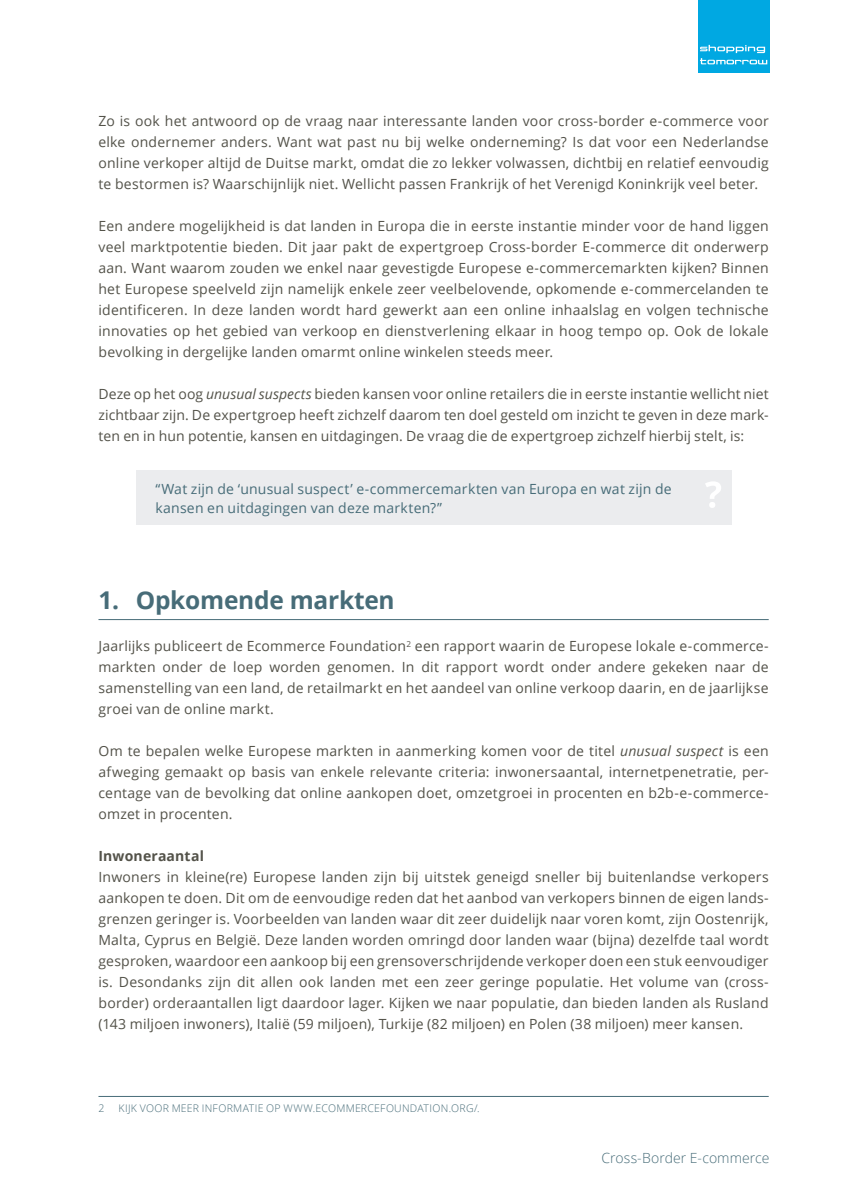
<style>
.page{position:relative;width:844px;height:1191px;background:#fff}
.page>*{position:absolute;margin:0;border:0;box-sizing:border-box;transform-origin:0 0}
._2020_HFST_kop_onder{font:700 24.5px "Open Sans";letter-spacing:-.01em;color:#476c78}
._2020_Plat{font:14px/21px "Open Sans";letter-spacing:.015em;color:#535249;text-align:justify}
._2020_Kader_plat{font:14px/19.2px "Open Sans";letter-spacing:.015em;color:#476c78}
.t1{font:300 14px "Open Sans";letter-spacing:.005em;color:#476c78}
._2020_Tussenkop{font:700 14px "Open Sans";letter-spacing:.01em;color:#535249}
._2020_Voetnoot{font:300 10.5px "Open Sans";letter-spacing:.025em;color:#476c78}
.s1{font-style:italic}
</style>
<div class="page">
<div style="left:697px;top:0;width:72px;height:72px;background:#00a8e2"></div>
<svg style="left:700px;top:45px;width:67px;height:19px"></svg>
<hr style="left:98px;top:619px;width:670px;height:1px;background:#476c78">
<div style="left:136px;top:470px;width:595px;height:55px;background:#ebecee"></div>
<hr style="left:98px;top:1096px;width:670px;height:1px;background:#476c78">
<svg style="left:705px;top:481px;width:16px;height:27px"></svg>
<p class="_2020_Plat" style="left:98px;top:110px;width:671px">Zo is ook het antwoord op de vraag naar interessante landen voor cross-border e-commerce voor elke ondernemer anders. Want wat past nu bij welke onderneming? Is dat voor een Nederlandse online verkoper altijd de Duitse markt, omdat die zo lekker volwassen, dichtbij en relatief eenvoudig te bestormen is? Waarschijnlijk niet. Wellicht passen Frankrijk of het Verenigd Koninkrijk veel beter.</p>
<p class="_2020_Plat" style="left:98px;top:215px;width:671px">Een andere mogelijkheid is dat landen in Europa die in eerste instantie minder voor de hand liggen veel marktpotentie bieden. Dit jaar pakt de expertgroep Cross-border E-commerce dit onderwerp aan. Want waarom zouden we enkel naar gevestigde Europese e-commercemarkten kijken? Binnen het Europese speelveld zijn namelijk enkele zeer veelbelovende, opkomende e-commercelanden te identificeren. In deze landen wordt hard gewerkt aan een online inhaalslag en volgen technische innovaties op het gebied van verkoop en dienstverlening elkaar in hoog tempo op. Ook de lokale bevolking in dergelijke landen omarmt online winkelen steeds meer.</p>
<p class="_2020_Plat" style="left:98px;top:383px;width:671px">Deze op het oog <span class="s1">unusual suspects</span> bieden kansen voor online retailers die in eerste instantie wellicht niet zichtbaar zijn. De expertgroep heeft zichzelf daarom ten doel gesteld om inzicht te geven in deze mark&shy;ten en in hun potentie, kansen en uitdagingen. De vraag die de expertgroep zichzelf hierbij stelt, is:</p>
<p class="_2020_Kader_plat" style="left:155px;top:478px;width:517px">“Wat zijn de ‘unusual suspect’ e-commercemarkten van Europa en wat zijn de kansen en uitdagingen van deze markten?”</p>
<p class="_2020_HFST_kop_onder" style="left:98px;top:583px;width:298px">1. Opkomende markten</p>
<p class="_2020_Plat" style="left:98px;top:635px;width:671px">Jaarlijks publiceert de Ecommerce Foundation<sup>2</sup> een rapport waarin de Europese lokale e-commerce&shy;markten onder de loep worden genomen. In dit rapport wordt onder andere gekeken naar de samenstelling van een land, de retailmarkt en het aandeel van online verkoop daarin, en de jaarlijkse groei van de online markt.</p>
<p class="_2020_Plat" style="left:98px;top:740px;width:671px">Om te bepalen welke Europese markten in aanmerking komen voor de titel <span class="s1">unusual suspect</span> is een afweging gemaakt op basis van enkele relevante criteria: inwonersaantal, internetpenetratie, per&shy;centage van de bevolking dat online aankopen doet, omzetgroei in procenten en b2b-e-commerce&shy;omzet in procenten.</p>
<h3 class="_2020_Tussenkop" style="left:98px;top:846px;width:107px">Inwoneraantal</h3>
<p class="_2020_Plat" style="left:98px;top:866px;width:671px">Inwoners in kleine(re) Europese landen zijn bij uitstek geneigd sneller bij buitenlandse verkopers aankopen te doen. Dit om de eenvoudige reden dat het aanbod van verkopers binnen de eigen lands&shy;grenzen geringer is. Voorbeelden van landen waar dit zeer duidelijk naar voren komt, zijn Oostenrijk, Malta, Cyprus en België. Deze landen worden omringd door landen waar (bijna) dezelfde taal wordt gesproken, waardoor een aankoop bij een grensoverschrijdende verkoper doen een stuk eenvoudiger is. Desondanks zijn dit allen ook landen met een zeer geringe populatie. Het volume van (cross&shy;border) orderaantallen ligt daardoor lager. Kijken we naar populatie, dan bieden landen als Rusland (143 miljoen inwoners), Italië (59 miljoen), Turkije (82 miljoen) en Polen (38 miljoen) meer kansen.</p>
<p class="_2020_Voetnoot" style="left:98px;top:1100px;width:7px">2</p>
<p class="_2020_Voetnoot" style="left:119px;top:1100px;width:362px">KIJK VOOR MEER INFORMATIE OP WWW.ECOMMERCEFOUNDATION.ORG/.</p>
<p class="t1" style="left:601px;top:1148px;width:169px">Cross-Border E-commerce</p>
</div>
